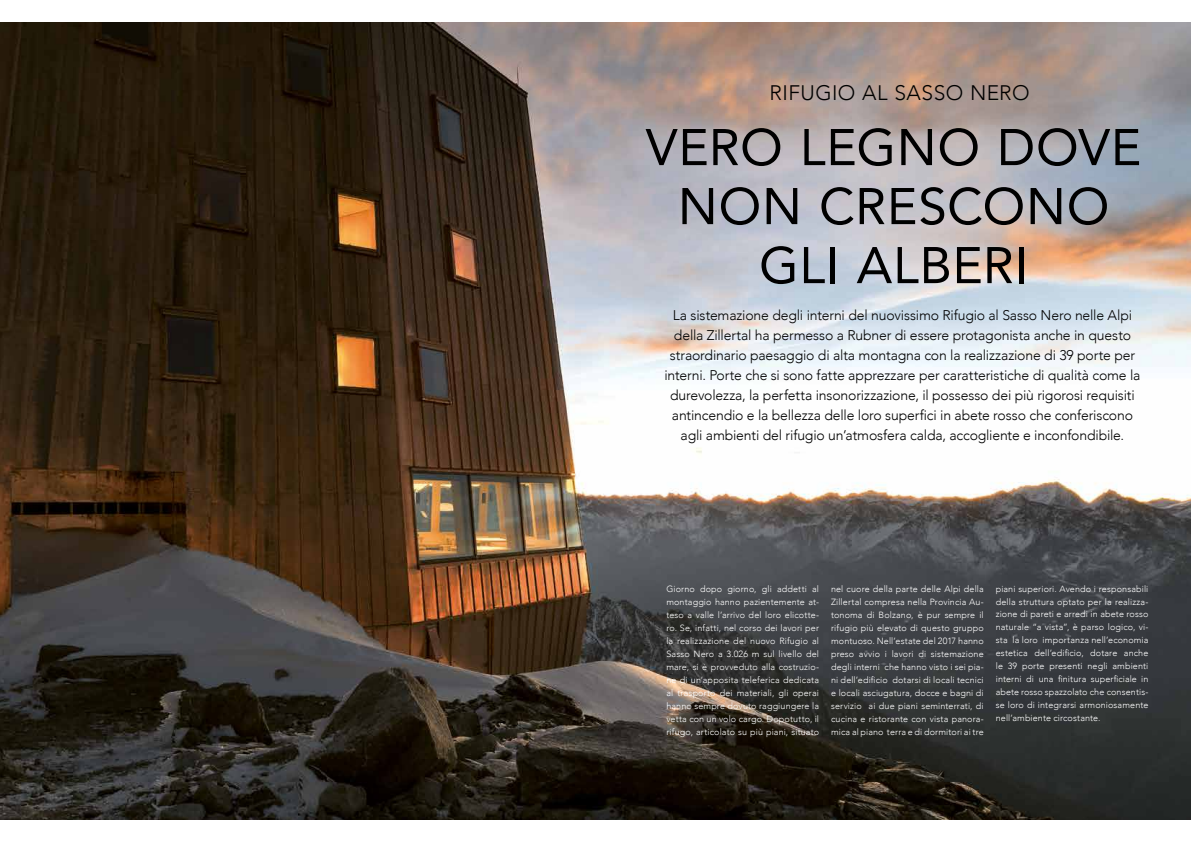
<style>
.page{position:relative;width:1191px;height:842px;background:#fff}
.page>*{position:absolute;margin:0;border:0;box-sizing:border-box;transform-origin:0 0}
.t1{font:51px/59px "Avenir";letter-spacing:.015em;color:#000;text-align:center}
.t2{font:300 21px "Avenir";letter-spacing:.02em;color:#000}
.t3{font:300 14px/20px "Avenir";letter-spacing:-.01em;color:#000;text-align:center}
.t4{font:300 9px/13px "Avenir";letter-spacing:.015em;color:#fff;text-align:justify}
</style>
<div class="page">
<img style="left:0;top:23px;width:1191px;height:796px">
<h2 class="t2" style="left:769px;top:82px;width:261px">RIFUGIO AL SASSO NERO</h2>
<h1 class="t1" style="left:646px;top:118px;width:497px">VERO LEGNO DOVE<br>NON CRESCONO<br>GLI ALBERI</h1>
<p class="t3" style="left:664px;top:305px;width:477px">La sistemazione degli interni del nuovissimo Rifugio al Sasso Nero nelle Alpi della Zillertal ha permesso a Rubner di essere protagonista anche in questo straordinario paesaggio di alta montagna con la realizzazione di 39 porte per interni. Porte che si sono fatte apprezzare per caratteristiche di qualità come la durevolezza, la perfetta insonorizzazione, il possesso dei più rigorosi requisiti antincendio e la bellezza delle loro superfici in abete rosso che conferiscono agli ambienti del rifugio un’atmosfera calda, accogliente e inconfondibile.</p>
<p class="t4" style="left:666px;top:582px;width:154px">Giorno dopo giorno, gli addetti al montaggio hanno pazientemente at&shy;teso a valle l’arrivo del loro elicotte&shy;ro. Se, infatti, nel corso dei lavori per la realizzazione del nuovo Rifugio al Sasso Nero a 3.026 m sul livello del mare, si è provveduto alla costruzio&shy;ne di un’apposita teleferica dedicata al trasporto dei materiali, gli operai hanno sempre dovuto raggiungere la vetta con un volo cargo. Dopotutto, il rifugo, articolato su più piani, situato</p>
<p class="t4" style="left:831px;top:582px;width:154px">nel cuore della parte delle Alpi della Zillertal compresa nella Provincia Au&shy;tonoma di Bolzano, è pur sempre il rifugio più elevato di questo gruppo montuoso. Nell’estate del 2017 hanno preso avvio i lavori di sistemazione degli interni che hanno visto i sei pia&shy;ni dell’edificio dotarsi di locali tecnici e locali asciugatura, docce e bagni di servizio ai due piani seminterrati, di cucina e ristorante con vista panora&shy;mica al piano terra e di dormitori ai tre</p>
<p class="t4" style="left:995px;top:582px;width:154px">piani superiori. Avendo i responsabili della struttura optato per la realizza&shy;zione di pareti e arredi in abete rosso naturale “a vista”, è parso logico, vi&shy;sta la loro importanza nell’economia estetica dell’edificio, dotare anche le 39 porte presenti negli ambienti interni di una finitura superficiale in abete rosso spazzolato che consentis&shy;se loro di integrarsi armoniosamente nell’ambiente circostante.</p>
</div>
